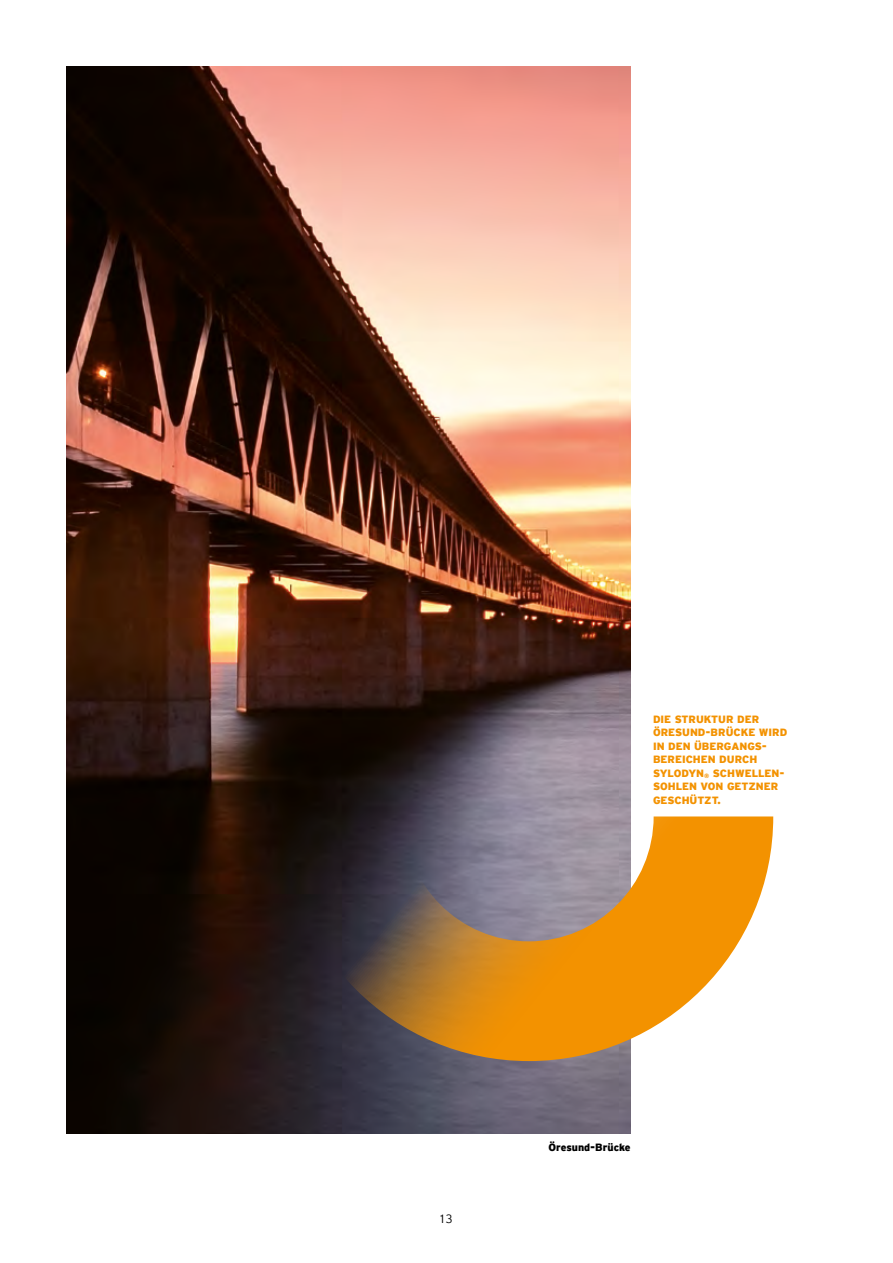
<style>
.page{position:relative;width:893px;height:1263px;background:#fff}
.page>*{position:absolute;margin:0;border:0;box-sizing:border-box;transform-origin:0 0}
.t1{font:300 12px "Interstate";color:#000}
.t2{font:900 10.5px/13.5px "Interstate";color:#f39200}
.t3{font:900 10.5px "Interstate";color:#000}
</style>
<div class="page">
<img style="left:67px;top:67px;width:564px;height:1066px">
<svg style="left:284px;top:816px;width:489px;height:245px;background:#a67e4b"></svg>
<p class="t2" style="left:653px;top:712px;width:136px">DIE STRUKTUR DER<br>ÖRESUND-BRÜCKE WIRD<br>IN DEN ÜBERGANGS-<br>BEREICHEN DURCH<br>SYLODYN<sub>®</sub> SCHWELLEN-<br>SOHLEN VON GETZNER<br>GESCHÜTZT.</p>
<p class="t1" style="left:440px;top:1212px;width:13px">13</p>
<p class="t3" style="left:548px;top:1142px;width:84px">Öresund-Brücke</p>
</div>
